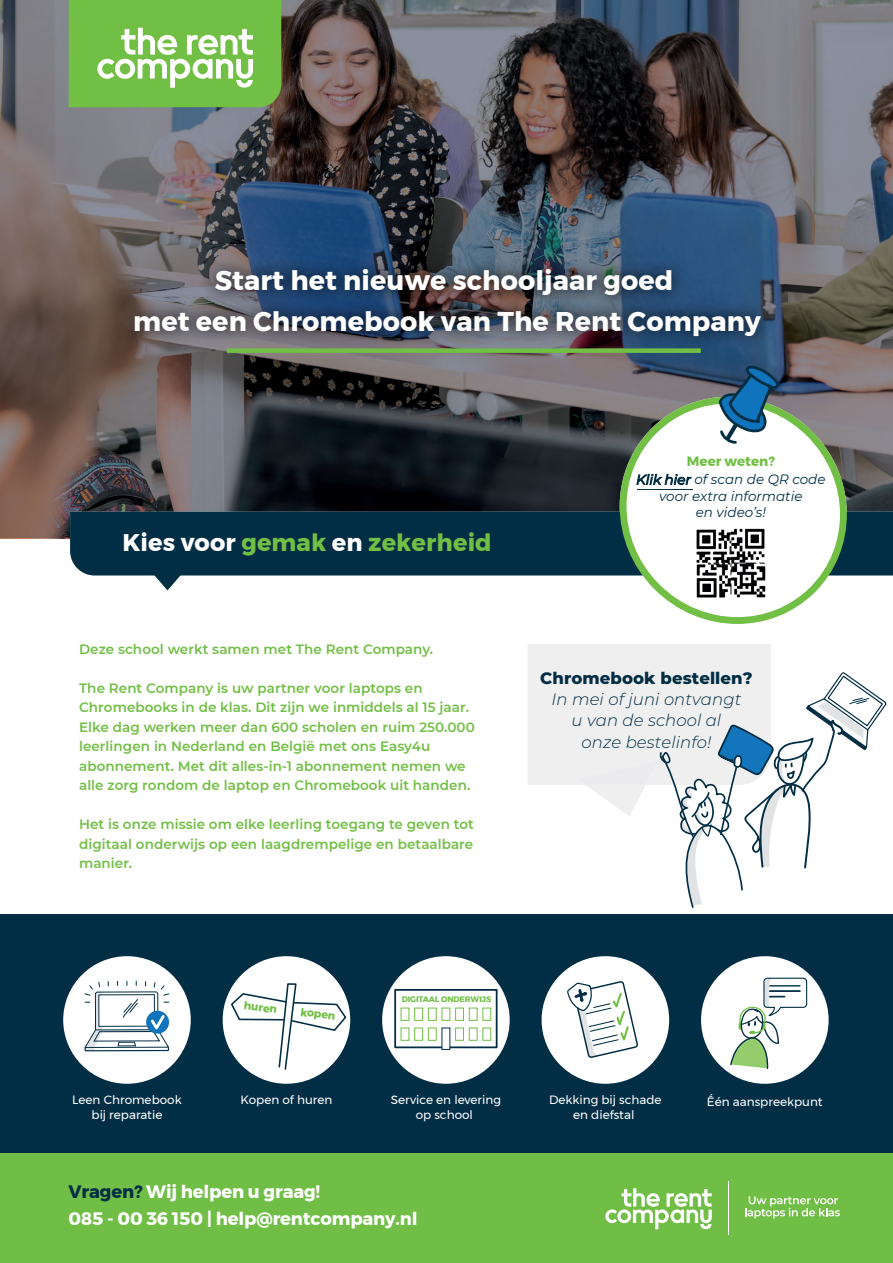
<style>
.page{position:relative;width:893px;height:1263px;background:#fff}
.page>*{position:absolute;margin:0;border:0;box-sizing:border-box;transform-origin:0 0}
.t1{font:700 27px/40.5px "Montserrat";letter-spacing:.005em;color:#fff;text-align:center}
.t2{font:700 24px "Montserrat";letter-spacing:.005em;color:#71bf44}
.t3{font:700 18px/27px "Montserrat";letter-spacing:-.01em;color:#fff}
.t4{font:italic 300 16.5px/21.1px "Montserrat";letter-spacing:.005em;color:#022e45;text-align:center}
.t5{font:800 16.5px "Montserrat";letter-spacing:.005em;color:#022e45}
.t6{font:600 13.5px/19.5px "Montserrat";letter-spacing:.005em;color:#71bf44}
.t7{font:italic 13.5px/16.2px "Montserrat";color:#022e45;text-align:center}
.t8{font:700 13.5px "Montserrat";color:#71bf44}
.t9{font:12px/14.4px "Montserrat";color:#fff;text-align:center}
.t10{font:700 11.1px "Montserrat";color:#71bf44}
.t11{font:700 7.95px "Montserrat";letter-spacing:-.01em;color:#71bf44}
.s1{color:#fff}
.s2{color:#022e45}
</style>
<div class="page">
<img style="left:0;top:538px;width:70px;height:1px">
<img style="left:0;top:0;width:893px;height:269px">
<img style="left:0;top:269px;width:157px;height:269px">
<img style="left:780px;top:269px;width:113px;height:161px">
<img style="left:157px;top:366px;width:473px;height:146px">
<img style="left:630px;top:366px;width:87px;height:22px">
<img style="left:855px;top:430px;width:38px;height:55px">
<img style="left:855px;top:485px;width:38px;height:27px">
<div style="left:0;top:1151px;width:893px;height:112px;background:#70be46"></div>
<svg style="left:69px;top:0;width:212px;height:107px;background:#85c75e"></svg>
<img style="left:111px;top:245px;width:673px;height:121px">
<div style="left:70px;top:512px;width:823px;height:63px;background:#022e45"></div>
<div style="left:227px;top:348px;width:474px;height:5px;background:#71bf44"></div>
<svg style="left:605px;top:1188px;width:107px;height:41px"></svg>
<hr style="left:728px;top:1181px;width:1px;height:53px;background:#fff">
<svg style="left:745px;top:1196px;width:95px;height:22px"></svg>
<div style="left:0;top:914px;width:893px;height:238px;background:#022e45"></div>
<div style="left:63px;top:956px;width:128px;height:128px;background:#fff;border-radius:50%"></div>
<div style="left:223px;top:956px;width:127px;height:128px;background:#fff;border-radius:50%"></div>
<div style="left:382px;top:956px;width:128px;height:128px;background:#fff;border-radius:50%"></div>
<div style="left:542px;top:956px;width:127px;height:128px;background:#fff;border-radius:50%"></div>
<div style="left:701px;top:956px;width:128px;height:128px;background:#fff;border-radius:50%"></div>
<svg style="left:230px;top:982px;width:117px;height:89px"></svg>
<div style="left:394px;top:989px;width:104px;height:59px;background:#fff;border:2px solid #022e45"></div>
<div style="left:414px;top:1008px;width:9px;height:13px;border:1px solid #71bf44"></div>
<div style="left:428px;top:1008px;width:9px;height:13px;border:1px solid #71bf44"></div>
<div style="left:442px;top:1008px;width:8px;height:13px;border:1px solid #71bf44"></div>
<div style="left:455px;top:1008px;width:9px;height:13px;border:1px solid #71bf44"></div>
<div style="left:469px;top:1008px;width:8px;height:13px;border:1px solid #71bf44"></div>
<div style="left:482px;top:1008px;width:9px;height:13px;border:1px solid #71bf44"></div>
<div style="left:401px;top:1028px;width:8px;height:13px;border:1px solid #71bf44"></div>
<div style="left:414px;top:1028px;width:9px;height:13px;border:1px solid #71bf44"></div>
<div style="left:428px;top:1028px;width:9px;height:13px;border:1px solid #71bf44"></div>
<div style="left:455px;top:1028px;width:9px;height:13px;border:1px solid #71bf44"></div>
<div style="left:469px;top:1028px;width:8px;height:13px;border:1px solid #71bf44"></div>
<div style="left:482px;top:1028px;width:9px;height:13px;border:1px solid #71bf44"></div>
<div style="left:442px;top:1028px;width:8px;height:22px;background:#fff"></div>
<svg style="left:730px;top:977px;width:78px;height:93px"></svg>
<svg style="left:83px;top:469px;width:113px;height:583px"></svg>
<svg style="left:566px;top:960px;width:73px;height:98px"></svg>
<svg style="left:528px;top:644px;width:359px;height:264px"></svg>
<svg style="left:612px;top:388px;width:243px;height:188px;background:#49525d"></svg>
<svg style="left:620px;top:397px;width:227px;height:227px"></svg>
<svg style="left:717px;top:364px;width:63px;height:81px"></svg>
<img style="left:689px;top:521px;width:84px;height:84px">
<svg style="left:636px;top:473px;width:56px;height:12px"></svg>
<hr style="left:637px;top:489px;width:56px;height:1px;background:#022e45">
<h1 class="t1" style="left:133px;top:260px;width:629px">Start het nieuwe schooljaar goed<br>met een Chromebook van The Rent Company</h1>
<h2 class="t2" style="left:122px;top:523px;width:371px"><span class="s1">Kies voor</span> gemak <span class="s1">en</span> zekerheid</h2>
<p class="t6" style="left:79px;top:639px;width:356px">Deze school werkt samen met The Rent Company.</p>
<p class="t6" style="left:79px;top:678px;width:397px">The Rent Company is uw partner voor laptops en Chromebooks in de klas. Dit zijn we inmiddels al 15 jaar.<br>Elke dag werken meer dan 600 scholen en ruim 250.000 leerlingen in Nederland en België met ons Easy4u abonnement. Met dit alles-in-1 abonnement nemen we alle zorg rondom de laptop en Chromebook uit handen.</p>
<p class="t6" style="left:79px;top:814px;width:396px;text-align:justify">Het is onze missie om elke leerling toegang te geven tot digitaal onderwijs op een laagdrempelige en betaalbare manier.</p>
<p class="t8" style="left:687px;top:450px;width:89px">Meer weten?</p>
<p class="t7" style="left:636px;top:471px;width:191px">Klik hier of scan de QR code voor extra informatie<br>en video’s!</p>
<p class="t5" style="left:540px;top:666px;width:214px">Chromebook bestellen?</p>
<p class="t4" style="left:552px;top:688px;width:191px">In mei of juni ontvangt u van de school al onze bestelinfo!</p>
<p class="t10" style="left:245px;top:997px;width:35px;rotate:6deg">huren</p>
<p class="t10" style="left:302px;top:1003px;width:36px;rotate:6deg">kopen</p>
<p class="t11" style="left:402px;top:993px;width:91px">DIGITAAL ONDERWIJS</p>
<p class="t9" style="left:72px;top:1093px;width:111px">Leen Chromebook</p>
<p class="t9" style="left:240px;top:1093px;width:94px">Kopen of huren</p>
<p class="t9" style="left:92px;top:1107px;width:72px">bij reparatie</p>
<p class="t9" style="left:391px;top:1093px;width:112px">Service en levering</p>
<p class="t9" style="left:707px;top:1094px;width:117px">Ḗén aanspreekpunt</p>
<p class="t9" style="left:416px;top:1107px;width:59px">op school</p>
<p class="t9" style="left:549px;top:1093px;width:114px">Dekking bij schade en diefstal</p>
<h3 class="t3" style="left:69px;top:1178px;width:350px"><span class="s2">Vragen?</span> Wij helpen u graag!<br>085 - 00 36 150 | help@rentcompany.nl</h3>
</div>
